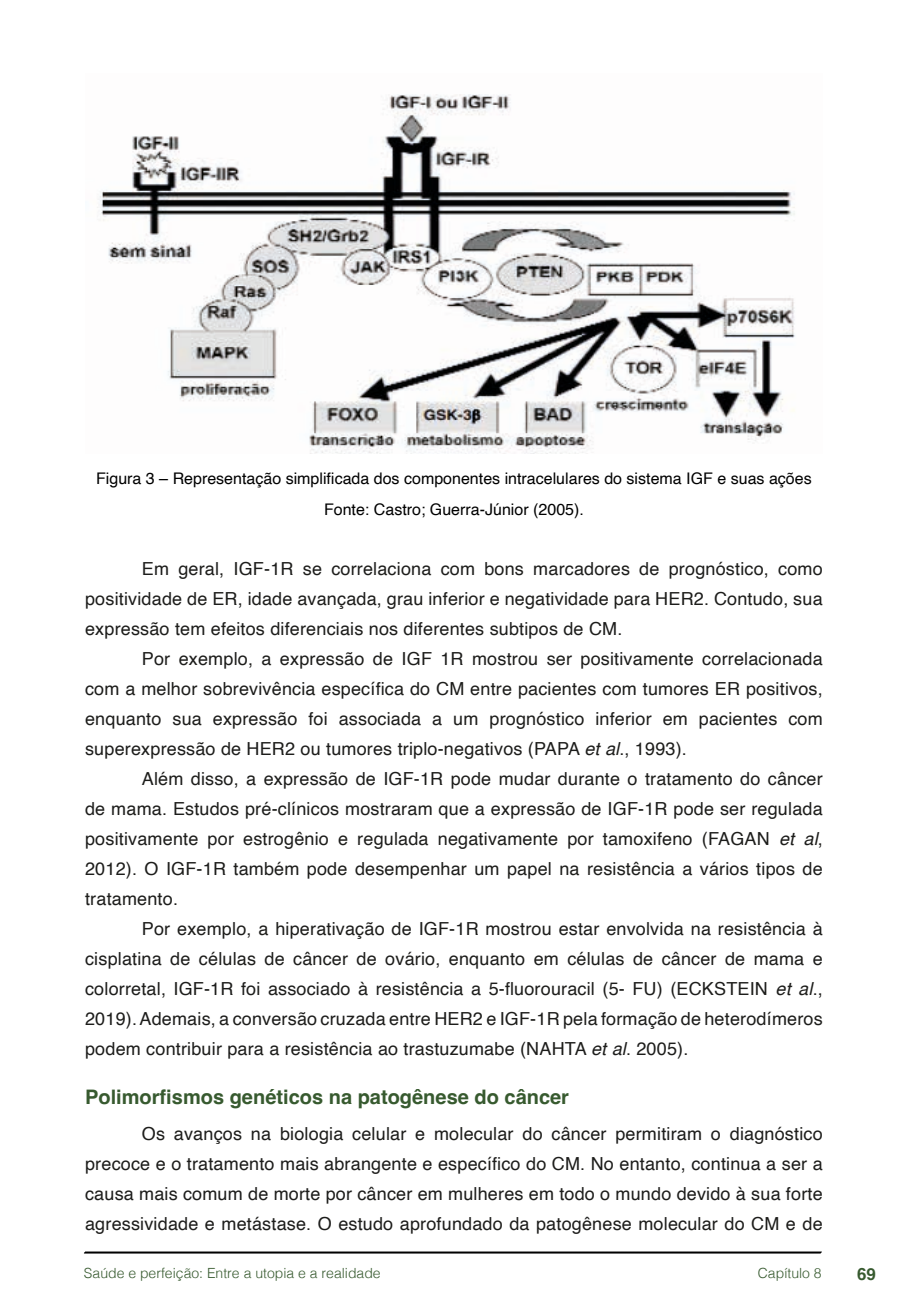
<style>
.page{position:relative;width:908px;height:1304px;background:#fff}
.page>*{position:absolute;margin:0;border:0;box-sizing:border-box;transform-origin:0 0}
.t1{font:700 20px "Helvetica";color:#375a2f}
.t2{font:18px/30px "Helvetica";letter-spacing:.01em;color:#1d1d1b;text-align:justify}
.t3{font:700 16.8px "Helvetica";color:#375a2f}
.t4{font:16px/30.6px "Helvetica";color:#000;text-align:center}
.t5{font:300 14px "Helvetica";color:#375a2f}
.s1{font-style:italic}
</style>
<div class="page">
<svg style="left:84px;top:1251px;width:737px;height:3px;background:#515151"></svg>
<img style="left:97px;top:94px;width:698px;height:359px">
<p class="t4" style="left:96px;top:464px;width:716px">Figura 3 – Representação simplificada dos componentes intracelulares do sistema IGF e suas ações<br>Fonte: Castro; Guerra-Júnior (2005).</p>
<p class="t2" style="left:85px;top:554px;width:738px;text-indent:57px">Em geral, IGF-1R se correlaciona com bons marcadores de prognóstico, como positividade de ER, idade avançada, grau inferior e negatividade para HER2. Contudo, sua expressão tem efeitos diferenciais nos diferentes subtipos de CM.</p>
<p class="t2" style="left:85px;top:644px;width:738px;text-indent:57px">Por exemplo, a expressão de IGF 1R mostrou ser positivamente correlacionada com a melhor sobrevivência específica do CM entre pacientes com tumores ER positivos, enquanto sua expressão foi associada a um prognóstico inferior em pacientes com superexpressão de HER2 ou tumores triplo-negativos (PAPA <span class="s1">et al</span>., 1993).</p>
<p class="t2" style="left:85px;top:764px;width:739px;text-indent:57px">Além disso, a expressão de IGF-1R pode mudar durante o tratamento do câncer de mama. Estudos pré-clínicos mostraram que a expressão de IGF-1R pode ser regulada positivamente por estrogênio e regulada negativamente por tamoxifeno (FAGAN <span class="s1">et al</span>, 2012). O IGF-1R também pode desempenhar um papel na resistência a vários tipos de tratamento.</p>
<p class="t2" style="left:85px;top:914px;width:739px;text-indent:57px">Por exemplo, a hiperativação de IGF-1R mostrou estar envolvida na resistência à cisplatina de células de câncer de ovário, enquanto em células de câncer de mama e colorretal, IGF-1R foi associado à resistência a 5-fluorouracil (5- FU) (ECKSTEIN <span class="s1">et al</span>., 2019). Ademais, a conversão cruzada entre HER2 e IGF-1R pela formação de heterodímeros podem contribuir para a resistência ao trastuzumabe (NAHTA <span class="s1">et al</span>. 2005).</p>
<p class="t1" style="left:85px;top:1085px;width:485px">Polimorfismos genéticos na patogênese do câncer</p>
<p class="t2" style="left:85px;top:1119px;width:738px;text-indent:57px">Os avanços na biologia celular e molecular do câncer permitiram o diagnóstico precoce e o tratamento mais abrangente e específico do CM. No entanto, continua a ser a causa mais comum de morte por câncer em mulheres em todo o mundo devido à sua forte agressividade e metástase. O estudo aprofundado da patogênese molecular do CM e de</p>
<p class="t5" style="left:84px;top:1261px;width:298px">Saúde e perfeição: Entre a utopia e a realidade</p>
<p class="t5" style="left:757px;top:1261px;width:65px">Capítulo 8</p>
<p class="t3" style="left:856px;top:1264px;width:20px">69</p>
</div>
